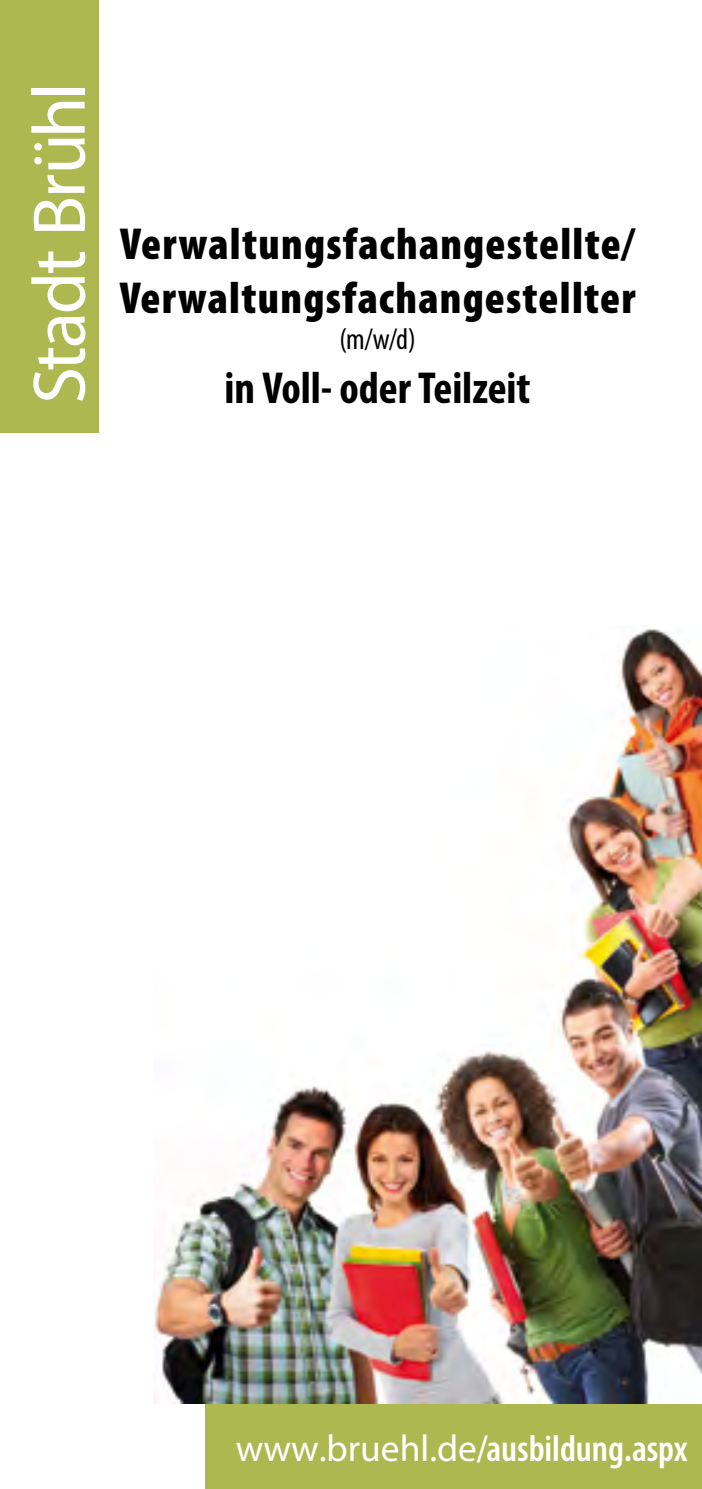
<style>
.page{position:relative;width:702px;height:1489px;background:#fff}
.page>*{position:absolute;margin:0;border:0;box-sizing:border-box;transform-origin:0 0}
.t1{font:75px "Myriad Pro";letter-spacing:-.035em;color:#fff}
.t2{font:900 condensed 45px/54px "Myriad Pro";letter-spacing:.03em;color:#000}
.t3{font:700 condensed 45px "Myriad Pro";color:#000}
.t4{font:600 condensed 37.5px "Myriad Pro";color:#fff}
.t5{font:condensed 30px "Myriad Pro";color:#000}
.s1{font-weight:400;font-stretch:normal}
</style>
<div class="page">
<div style="left:0;top:0;width:98px;height:432px;background:#adb851"></div>
<div style="left:206px;top:1403px;width:496px;height:85px;background:#adb851"></div>
<img style="left:154px;top:629px;width:548px;height:774px">
<h1 class="t1" style="left:13px;top:404px;width:322px;rotate:-90deg">Stadt Brühl</h1>
<p class="t2" style="left:120px;top:216px;width:517px">Verwaltungsfachangestellte/<br>Verwaltungsfachangestellter</p>
<p class="t5" style="left:339px;top:321px;width:78px">(m/w/d)</p>
<p class="t3" style="left:224px;top:360px;width:307px">in Voll- oder Teilzeit</p>
<p class="t4" style="left:236px;top:1424px;width:453px"><span class="s1">www.bruehl.de</span>/ausbildung.aspx</p>
</div>
